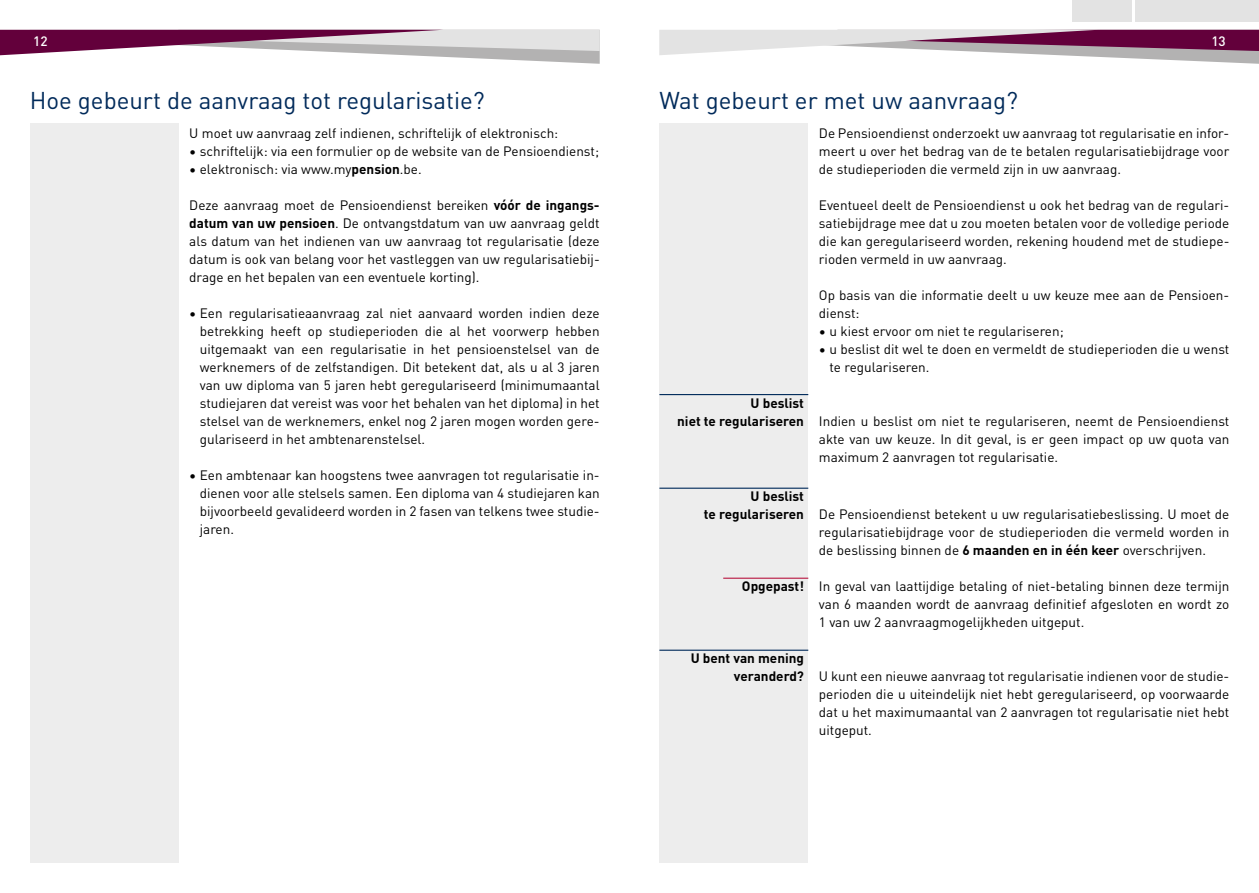
<style>
.page{position:relative;width:1259px;height:893px;background:#fff}
.page>*{position:absolute;margin:0;border:0;box-sizing:border-box;transform-origin:0 0}
.t1{font:24px "DINOT";color:#002a5a}
.t2{font:13.5px/18px "DINOT";color:#000;text-align:justify}
.t3{font:700 13.5px "DINOT";color:#000}
.t4{font:500 13.5px "DINOT";color:#fff}
.s1{font-weight:700}
</style>
<div class="page">
<svg style="left:659px;top:30px;width:600px;height:34px"></svg>
<svg style="left:0;top:30px;width:600px;height:34px"></svg>
<div style="left:659px;top:123px;width:149px;height:740px;background:#ededed"></div>
<hr style="left:659px;top:394px;width:149px;height:1px;background:#002a5a">
<hr style="left:659px;top:488px;width:149px;height:1px;background:#002a5a">
<hr style="left:723px;top:578px;width:85px;height:1px;background:#b81741">
<hr style="left:659px;top:650px;width:149px;height:1px;background:#002a5a">
<div style="left:30px;top:123px;width:149px;height:740px;background:#ededed"></div>
<div style="left:1071px;top:0;width:60px;height:21px;background:#e3e3e3"></div>
<div style="left:1135px;top:0;width:124px;height:21px;background:#e3e3e3"></div>
<p class="t4" style="left:33px;top:30px;width:16px">12</p>
<p class="t4" style="left:1211px;top:30px;width:16px">13</p>
<h1 class="t1" style="left:30px;top:82px;width:456px">Hoe gebeurt de aanvraag tot regularisatie?</h1>
<p class="t2" style="left:189px;top:123px;width:370px">U moet uw aanvraag zelf indienen, schriftelijk of elektronisch:</p>
<p class="t2" style="left:189px;top:141px;width:411px">• schriftelijk: via een formulier op de website van de Pensioendienst;</p>
<p class="t2" style="left:189px;top:159px;width:234px">• elektronisch: via www.my<span class="s1">pension</span>.be.</p>
<p class="t2" style="left:189px;top:195px;width:412px">Deze aanvraag moet de Pensioendienst bereiken <span class="s1">vóór de ingangs&shy;datum van uw pensioen</span>. De ontvangstdatum van uw aanvraag geldt als datum van het indienen van uw aanvraag tot regularisatie (deze datum is ook van belang voor het vastleggen van uw regularisatiebij&shy;drage en het bepalen van een eventuele korting).</p>
<p class="t2" style="left:200px;top:303px;width:401px;text-indent:-11px">• Een regularisatieaanvraag zal niet aanvaard worden indien deze betrekking heeft op studieperioden die al het voorwerp hebben uitgemaakt van een regularisatie in het pensioenstelsel van de werknemers of de zelfstandigen. Dit betekent dat, als u al 3 jaren van uw diploma van 5 jaren hebt geregulariseerd (minimumaantal studiejaren dat vereist was voor het behalen van het diploma) in het stelsel van de werknemers, enkel nog 2 jaren mogen worden gere&shy;gulariseerd in het ambtenarenstelsel.</p>
<p class="t2" style="left:200px;top:465px;width:401px;text-indent:-11px">• Een ambtenaar kan hoogstens twee aanvragen tot regularisatie in&shy;dienen voor alle stelsels samen. Een diploma van 4 studiejaren kan bijvoorbeeld gevalideerd worden in 2 fasen van telkens twee studie&shy;jaren.</p>
<h1 class="t1" style="left:659px;top:82px;width:360px">Wat gebeurt er met uw aanvraag?</h1>
<p class="t2" style="left:819px;top:123px;width:412px">De Pensioendienst onderzoekt uw aanvraag tot regularisatie en infor&shy;meert u over het bedrag van de te betalen regularisatiebijdrage voor de studieperioden die vermeld zijn in uw aanvraag.</p>
<p class="t2" style="left:819px;top:195px;width:412px">Eventueel deelt de Pensioendienst u ook het bedrag van de regulari&shy;satiebijdrage mee dat u zou moeten betalen voor de volledige periode die kan geregulariseerd worden, rekening houdend met de studiepe&shy;rioden vermeld in uw aanvraag.</p>
<p class="t2" style="left:819px;top:285px;width:412px">Op basis van die informatie deelt u uw keuze mee aan de Pensioen&shy;dienst:</p>
<p class="t2" style="left:819px;top:321px;width:246px">• u kiest ervoor om niet te regulariseren;</p>
<p class="t2" style="left:829px;top:339px;width:401px;text-indent:-11px">• u beslist dit wel te doen en vermeldt de studieperioden die u wenst te regulariseren.</p>
<p class="t3" style="left:750px;top:392px;width:55px">U beslist</p>
<p class="t2" style="left:677px;top:411px;width:554px"><span class="s1">niet te regulariseren</span> Indien u beslist om niet te regulariseren, neemt de Pensioendienst</p>
<p class="t2" style="left:819px;top:429px;width:412px">akte van uw keuze. In dit geval, is er geen impact op uw quota van</p>
<p class="t2" style="left:819px;top:447px;width:241px">maximum 2 aanvragen tot regularisatie.</p>
<p class="t3" style="left:750px;top:486px;width:55px">U beslist</p>
<p class="t2" style="left:704px;top:505px;width:527px"><span class="s1">te regulariseren</span> De Pensioendienst betekent u uw regularisatiebeslissing. U moet de</p>
<p class="t2" style="left:819px;top:523px;width:412px">regularisatiebijdrage voor de studieperioden die vermeld worden in</p>
<p class="t2" style="left:819px;top:541px;width:388px">de beslissing binnen de <span class="s1">6 maanden en in één keer</span> overschrijven.</p>
<p class="t2" style="left:819px;top:577px;width:412px;text-indent:-77px"><span class="s1">Opgepast!</span> In geval van laattijdige betaling of niet-betaling binnen deze termijn van 6 maanden wordt de aanvraag definitief afgesloten en wordt zo 1 van uw 2 aanvraagmogelijkheden uitgeput.</p>
<p class="t3" style="left:690px;top:648px;width:115px">U bent van mening</p>
<p class="t2" style="left:734px;top:667px;width:497px"><span class="s1">veranderd?</span> U kunt een nieuwe aanvraag tot regularisatie indienen voor de studie-</p>
<p class="t2" style="left:819px;top:685px;width:412px">perioden die u uiteindelijk niet hebt geregulariseerd, op voorwaarde</p>
<p class="t2" style="left:819px;top:703px;width:412px">dat u het maximumaantal van 2 aanvragen tot regularisatie niet hebt</p>
<p class="t2" style="left:819px;top:721px;width:55px">uitgeput.</p>
</div>
